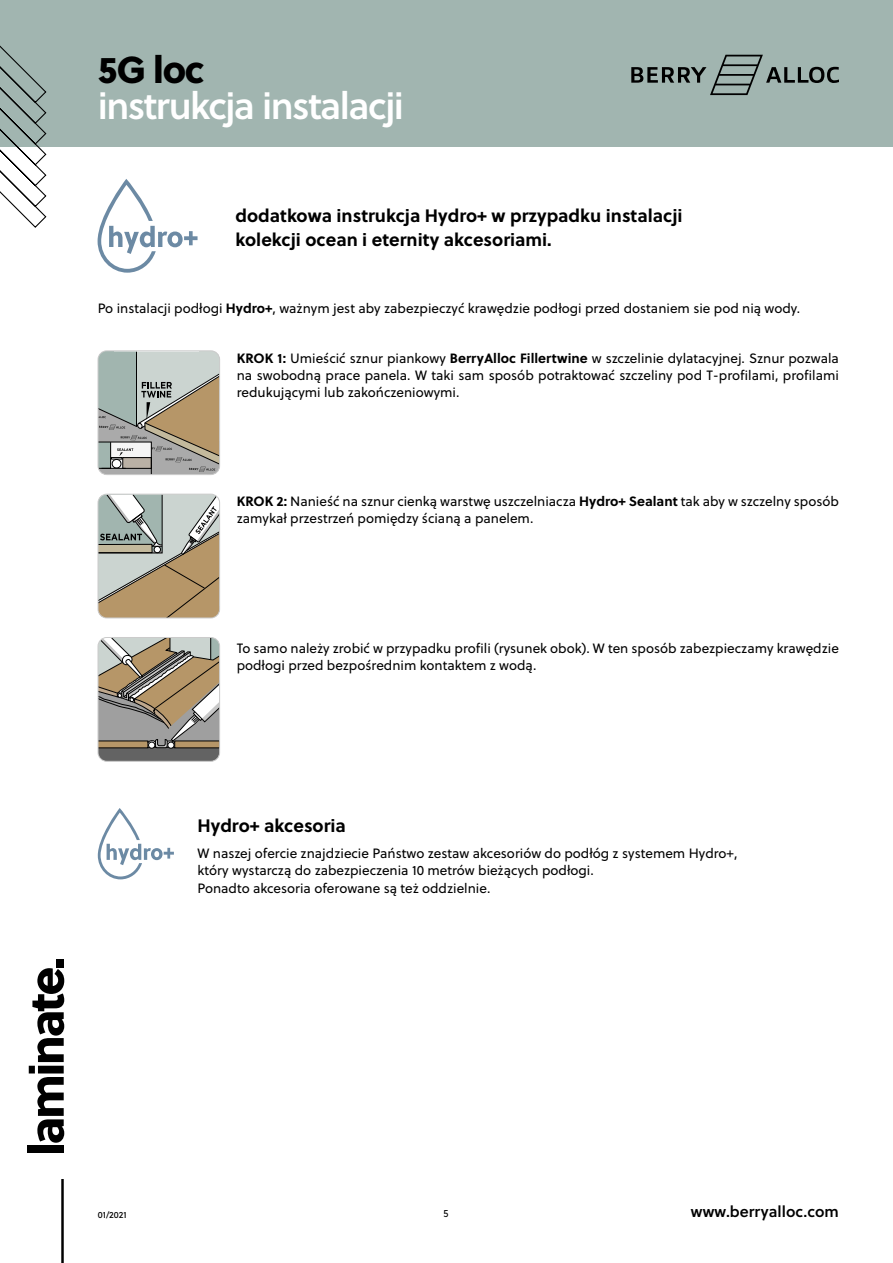
<style>
.page{position:relative;width:893px;height:1263px;background:#fff}
.page>*{position:absolute;margin:0;border:0;box-sizing:border-box;transform-origin:0 0}
.t1{font:37.5px "Soleil Sb";letter-spacing:-.04em;color:#fff}
.t2{font:37.5px "Soleil Xb";color:#000}
.t3{font:700 18px/24px "Soleil";color:#000}
.t4{font:15.6px "Soleil Sb";color:#000}
.t5{font:13.5px/17.2px "Soleil";color:#000}
.t6{font:10.5px "Soleil";color:#000;scale:.95 1}
.t7{font:9px "Soleil Bk";color:#000}
.s1{font-weight:700}
</style>
<div class="page">
<div style="left:0;top:0;width:893px;height:147px;background:#a1b5b0"></div>
<svg style="left:631px;top:55px;width:208px;height:40px"></svg>
<svg style="left:0;top:45px;width:47px;height:183px"></svg>
<hr style="left:61px;top:1179px;width:3px;height:84px;background:#000">
<div style="left:28px;top:1145px;width:36px;height:8px;background:#000"></div>
<svg style="left:29px;top:968px;width:35px;height:175px"></svg>
<div style="left:56px;top:959px;width:8px;height:8px;background:#000"></div>
<svg style="left:98px;top:179px;width:100px;height:94px"></svg>
<svg style="left:98px;top:808px;width:76px;height:71px"></svg>
<svg style="left:98px;top:352px;width:122px;height:123px;background:#aaa89b"></svg>
<div style="left:98px;top:351px;width:16px;height:55px;background:#a1b5af"></div>
<div style="left:199px;top:351px;width:21px;height:22px;background:#cbd4d0"></div>
<div style="left:98px;top:350px;width:122px;height:125px;border:1px solid #cbcbcb;border-radius:9px"></div>
<svg style="left:98px;top:494px;width:122px;height:124px;background:#b0a994"></svg>
<div style="left:98px;top:494px;width:122px;height:124px;border:1px solid #cbcbcb;border-radius:9px"></div>
<div style="left:98px;top:747px;width:122px;height:14px;background:#636363"></div>
<svg style="left:98px;top:637px;width:122px;height:111px;background:#a19685"></svg>
<div style="left:98px;top:637px;width:122px;height:125px;border:1px solid #cbcbcb;border-radius:9px"></div>
<h1 class="t2" style="left:98px;top:40px;width:108px">5G loc</h1>
<h1 class="t1" style="left:98px;top:77px;width:308px">instrukcja instalacji</h1>
<h2 class="t3" style="left:236px;top:203px;width:448px">dodatkowa instrukcja Hydro+ w przypadku instalacji kolekcji ocean i eternity akcesoriami.</h2>
<p class="t5" style="left:98px;top:299px;width:704px">Po instalacji podłogi <span class="s1">Hydro+</span>, ważnym jest aby zabezpieczyć krawędzie podłogi przed dostaniem sie pod nią wody.</p>
<p class="t5" style="left:237px;top:349px;width:604px;text-align:justify"><span class="s1">KROK 1:</span> Umieścić sznur piankowy <span class="s1">BerryAlloc Fillertwine</span> w szczelinie dylatacyjnej. Sznur pozwala na swobodną prace panela. W taki sam sposób potraktować szczeliny pod T-profilami, profilami redukującymi lub zakończeniowymi.</p>
<p class="t5" style="left:237px;top:492px;width:604px"><span class="s1">KROK 2:</span> Nanieść na sznur cienką warstwę uszczelniacza <span class="s1">Hydro+ Sealant</span> tak aby w szczelny sposób zamykał przestrzeń pomiędzy ścianą a panelem.</p>
<p class="t5" style="left:237px;top:639px;width:604px">To samo należy zrobić w przypadku profili (rysunek obok). W ten sposób zabezpieczamy krawędzie podłogi przed bezpośrednim kontaktem z wodą.</p>
<h2 class="t3" style="left:198px;top:813px;width:150px">Hydro+ akcesoria</h2>
<p class="t5" style="left:198px;top:844px;width:541px">W naszej ofercie znajdziecie Państwo zestaw akcesoriów do podłóg z systemem Hydro+, który wystarczą do zabezpieczenia 10 metrów bieżących podłogi.<br>Ponadto akcesoria oferowane są też oddzielnie.</p>
<p class="t7" style="left:98px;top:1208px;width:30px">01/2021</p>
<p class="t6" style="left:444px;top:1206px;width:7px">5</p>
<p class="t4" style="left:691px;top:1199px;width:150px">www.berryalloc.com</p>
</div>
